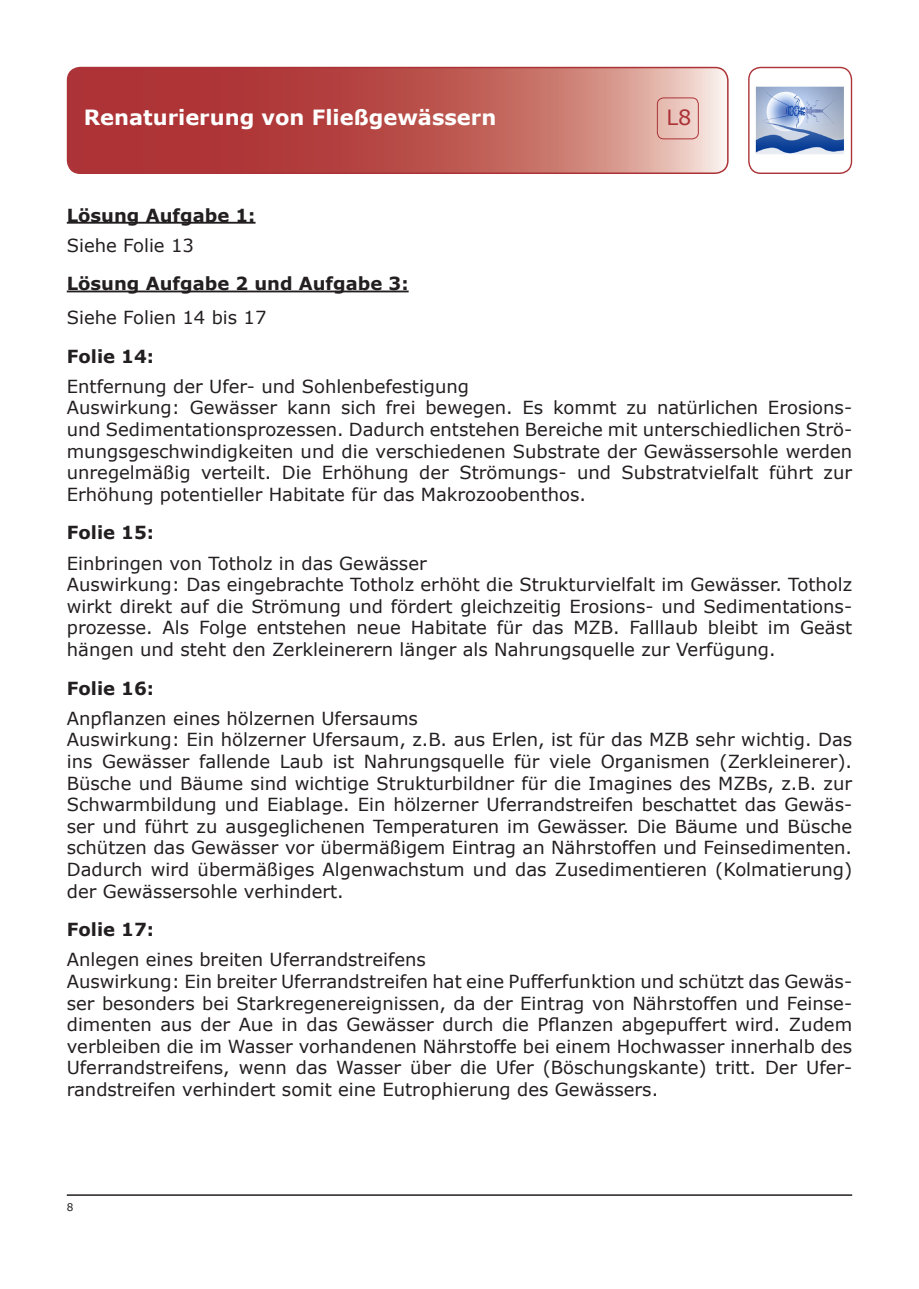
<style>
.page{position:relative;width:919px;height:1289px;background:#fff}
.page>*{position:absolute;margin:0;border:0;box-sizing:border-box;transform-origin:0 0}
.t1{font:700 21px "Verdana";color:#fff}
.t2{font:21px "Verdana";color:#ac3337}
.t3{font:18px/21.6px "Verdana";color:#231f20}
.t4{font:700 18px "Verdana";color:#231f20}
.t5{font:10.5px "Verdana";color:#231f20}
</style>
<div class="page">
<svg style="left:68px;top:68px;width:659px;height:105px;background:#bf605c"></svg>
<div style="left:67px;top:67px;width:661px;height:107px;border:2px solid #ac3337;border-radius:13px"></div>
<img style="left:748px;top:67px;width:103px;height:106px">
<div style="left:748px;top:67px;width:104px;height:107px;border:1px solid #ac3337;border-radius:12px"></div>
<hr style="left:67px;top:1194px;width:785px;height:1px;background:#231f20">
<div style="left:657px;top:97px;width:41px;height:42px;border:1px solid #ac3337;border-radius:6px"></div>
<hr style="left:67px;top:222px;width:188px;height:2px;background:#231f20">
<hr style="left:67px;top:290px;width:341px;height:2px;background:#231f20">
<p class="t1" style="left:84px;top:103px;width:414px">Renaturierung von Fließgewässern</p>
<p class="t2" style="left:666px;top:104px;width:27px">L8</p>
<p class="t4" style="left:67px;top:203px;width:190px">Lösung Aufgabe 1:</p>
<p class="t3" style="left:67px;top:234px;width:129px">Siehe Folie 13</p>
<p class="t4" style="left:67px;top:272px;width:343px">Lösung Aufgabe 2 und Aufgabe 3:</p>
<p class="t3" style="left:67px;top:306px;width:201px">Siehe Folien 14 bis 17</p>
<p class="t4" style="left:67px;top:344px;width:89px">Folie 14:</p>
<p class="t3" style="left:67px;top:375px;width:786px">Entfernung der Ufer- und Sohlenbefestigung<br>Auswirkung: Gewässer kann sich frei bewegen. Es kommt zu natürlichen Erosions&shy;und Sedimentationsprozessen. Dadurch entstehen Bereiche mit unterschiedlichen Strö&shy;mungsgeschwindigkeiten und die verschiedenen Substrate der Gewässersohle werden unregelmäßig verteilt. Die Erhöhung der Strömungs- und Substratvielfalt führt zur Erhöhung potentieller Habitate für das Makrozoobenthos.</p>
<p class="t4" style="left:67px;top:521px;width:89px">Folie 15:</p>
<p class="t3" style="left:67px;top:551px;width:786px">Einbringen von Totholz in das Gewässer<br>Auswirkung: Das eingebrachte Totholz erhöht die Strukturvielfalt im Gewässer. Totholz wirkt direkt auf die Strömung und fördert gleichzeitig Erosions- und Sedimentations&shy;prozesse. Als Folge entstehen neue Habitate für das MZB. Falllaub bleibt im Geäst hängen und steht den Zerkleinerern länger als Nahrungsquelle zur Verfügung.</p>
<p class="t4" style="left:67px;top:676px;width:89px">Folie 16:</p>
<p class="t3" style="left:67px;top:706px;width:786px">Anpflanzen eines hölzernen Ufersaums<br>Auswirkung: Ein hölzerner Ufersaum, z.B. aus Erlen, ist für das MZB sehr wichtig. Das ins Gewässer fallende Laub ist Nahrungsquelle für viele Organismen (Zerkleinerer).<br>Büsche und Bäume sind wichtige Strukturbildner für die Imagines des MZBs, z.B. zur Schwarmbildung und Eiablage. Ein hölzerner Uferrandstreifen beschattet das Gewäs&shy;ser und führt zu ausgeglichenen Temperaturen im Gewässer. Die Bäume und Büsche schützen das Gewässer vor übermäßigem Eintrag an Nährstoffen und Feinsedimenten.<br>Dadurch wird übermäßiges Algenwachstum und das Zusedimentieren (Kolmatierung) der Gewässersohle verhindert.</p>
<p class="t4" style="left:67px;top:918px;width:89px">Folie 17:</p>
<p class="t3" style="left:67px;top:948px;width:786px">Anlegen eines breiten Uferrandstreifens<br>Auswirkung: Ein breiter Uferrandstreifen hat eine Pufferfunktion und schützt das Gewäs&shy;ser besonders bei Starkregenereignissen, da der Eintrag von Nährstoffen und Feinse&shy;dimenten aus der Aue in das Gewässer durch die Pflanzen abgepuffert wird. Zudem verbleiben die im Wasser vorhandenen Nährstoffe bei einem Hochwasser innerhalb des Uferrandstreifens, wenn das Wasser über die Ufer (Böschungskante) tritt. Der Ufer&shy;randstreifen verhindert somit eine Eutrophierung des Gewässers.</p>
<p class="t5" style="left:67px;top:1200px;width:8px">8</p>
</div>
